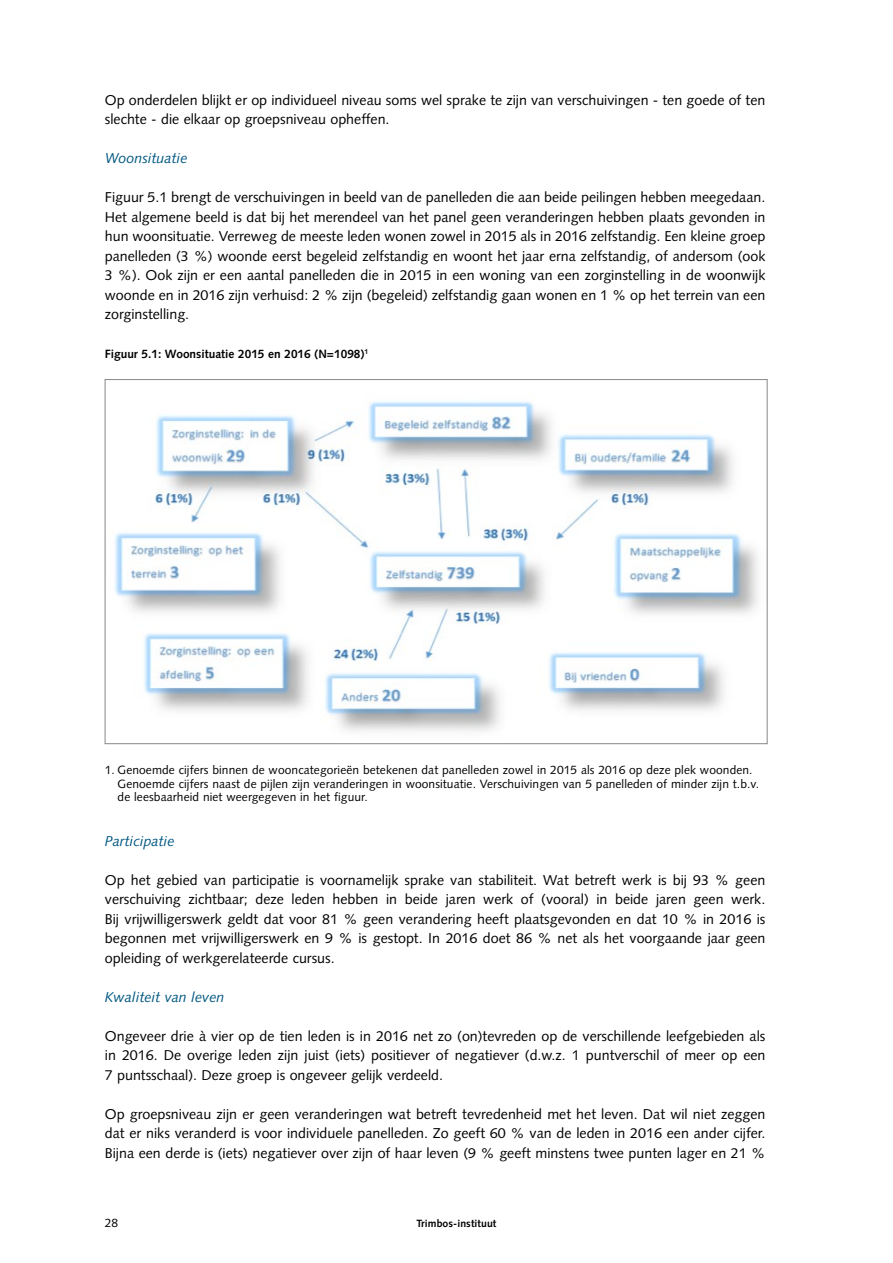
<style>
.page{position:relative;width:893px;height:1263px;background:#fff}
.page>*{position:absolute;margin:0;border:0;box-sizing:border-box;transform-origin:0 0}
._04-BROOD{font:14.25px/19.5px "Syntax LT Std";color:#000;text-align:justify}
._04-BROOD_italic{font:14.25px/19.5px "Syntax LT Std";color:#000;text-align:justify}
._04-BROOD_italic-2{font:italic 14.25px "Syntax LT Std";color:#005781}
._02-TABELBROOD_klein{font:12px/13.5px "Syntax LT Std";letter-spacing:.005em;color:#000}
._00-TABELKOP__1_1{font:700 12px "Syntax LT Std";color:#000}
.t1{font:700 10.5px "Syntax LT Std";letter-spacing:.005em;color:#000}
</style>
<div class="page">
<img style="left:114px;top:401px;width:644px;height:331px">
<p class="_04-BROOD" style="left:105px;top:90px;width:662px">Op onderdelen blijkt er op individueel niveau soms wel sprake te zijn van verschuivingen - ten goede of ten slechte - die elkaar op groepsniveau opheffen.</p>
<p class="_04-BROOD_italic-2" style="left:105px;top:150px;width:84px">Woonsituatie</p>
<p class="_04-BROOD" style="left:105px;top:187px;width:662px">Figuur 5.1 brengt de verschuivingen in beeld van de panelleden die aan beide peilingen hebben meegedaan.<br>Het algemene beeld is dat bij het merendeel van het panel geen veranderingen hebben plaats gevonden in hun woonsituatie. Verreweg de meeste leden wonen zowel in 2015 als in 2016 zelfstandig. Een kleine groep panelleden (3 %) woonde eerst begeleid zelfstandig en woont het jaar erna zelfstandig, of andersom (ook 3 %). Ook zijn er een aantal panelleden die in 2015 in een woning van een zorginstelling in de woonwijk woonde en in 2016 zijn verhuisd: 2 % zijn (begeleid) zelfstandig gaan wonen en 1 % op het terrein van een zorginstelling.</p>
<p class="_00-TABELKOP__1_1" style="left:105px;top:347px;width:265px">Figuur 5.1: Woonsituatie 2015 en 2016 (N=1098)<sup>1</sup></p>
<p class="_02-TABELBROOD_klein" style="left:118px;top:763px;width:643px;text-indent:-13px">1. Genoemde cijfers binnen de wooncategorieën betekenen dat panelleden zowel in 2015 als 2016 op deze plek woonden.<br>Genoemde cijfers naast de pijlen zijn veranderingen in woonsituatie. Verschuivingen van 5 panelleden of minder zijn t.b.v. de leesbaarheid niet weergegeven in het figuur.</p>
<p class="_04-BROOD_italic-2" style="left:105px;top:832px;width:71px">Participatie</p>
<p class="_04-BROOD" style="left:105px;top:870px;width:662px">Op het gebied van participatie is voornamelijk sprake van stabiliteit. Wat betreft werk is bij 93 % geen verschuiving zichtbaar; deze leden hebben in beide jaren werk of (vooral) in beide jaren geen werk.<br>Bij vrijwilligerswerk geldt dat voor 81 % geen verandering heeft plaatsgevonden en dat 10 % in 2016 is begonnen met vrijwilligerswerk en 9 % is gestopt. In 2016 doet 86 % net als het voorgaande jaar geen opleiding of werkgerelateerde cursus.</p>
<p class="_04-BROOD_italic-2" style="left:105px;top:988px;width:121px">Kwaliteit van leven</p>
<p class="_04-BROOD_italic" style="left:105px;top:1026px;width:662px">Ongeveer drie à vier op de tien leden is in 2016 net zo (on)tevreden op de verschillende leefgebieden als in 2016. De overige leden zijn juist (iets) positiever of negatiever (d.w.z. 1 puntverschil of meer op een 7 puntsschaal). Deze groep is ongeveer gelijk verdeeld.</p>
<p class="_04-BROOD" style="left:105px;top:1104px;width:662px">Op groepsniveau zijn er geen veranderingen wat betreft tevredenheid met het leven. Dat wil niet zeggen dat er niks veranderd is voor individuele panelleden. Zo geeft 60 % van de leden in 2016 een ander cijfer.<br>Bijna een derde is (iets) negatiever over zijn of haar leven (9 % geeft minstens twee punten lager en 21 %</p>
<p class="_02-TABELBROOD_klein" style="left:105px;top:1216px;width:15px">28</p>
<p class="t1" style="left:416px;top:1218px;width:82px">Trimbos-instituut</p>
</div>
